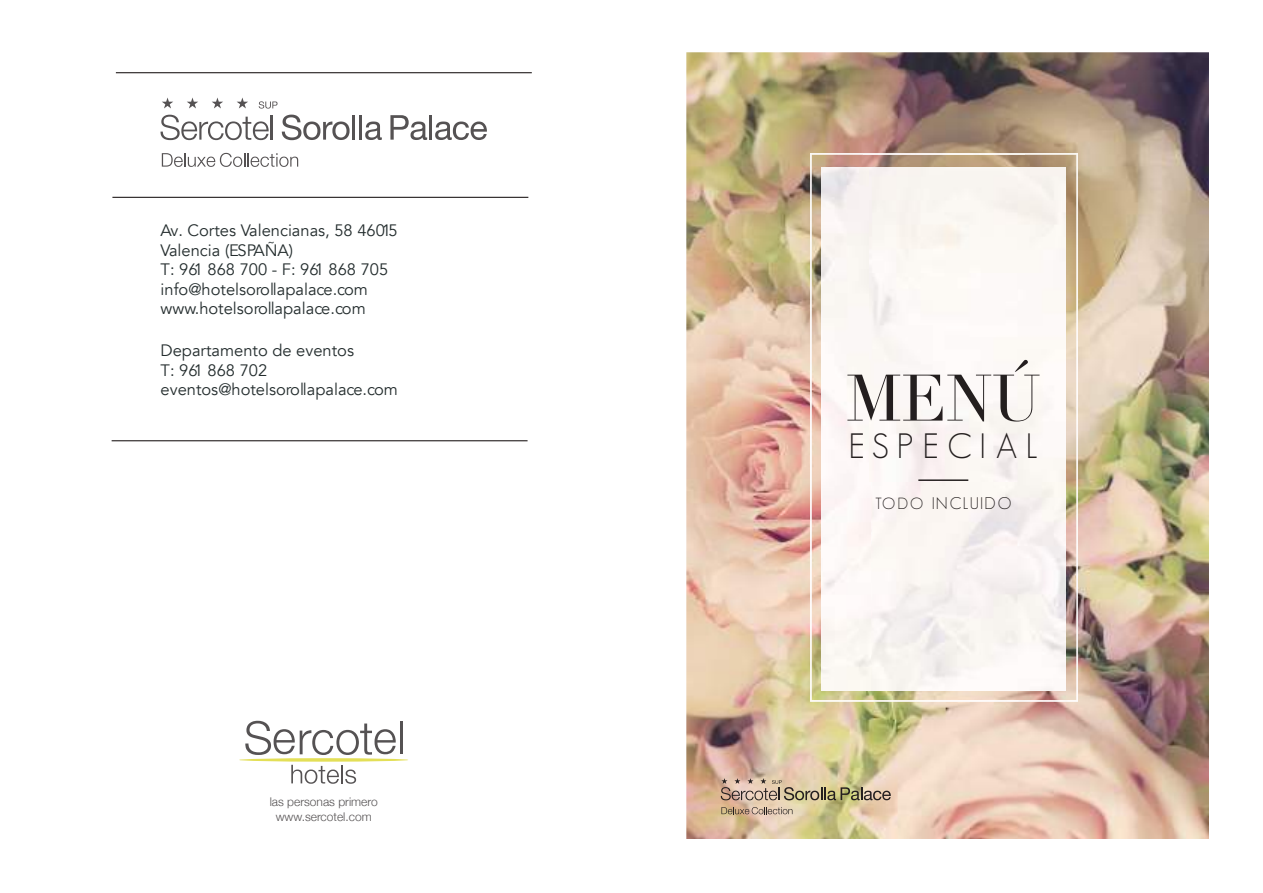
<style>
.page{position:relative;width:1263px;height:893px;background:#fff}
.page>*{position:absolute;margin:0;border:0;box-sizing:border-box;transform-origin:0 0}
.t1{font:64.5px "Didot";color:#241f1f}
.t2{font:300 34.5px "Geosans";letter-spacing:.235em;color:#241f1f}
.t3{font:16.5px/19.5px "Avenir";color:#242d2e}
.t4{font:300 16.5px "Geosans";letter-spacing:.075em;color:#241f1f}
.t5{font:300 12px/14.4px "Helvetica Neue";color:#555253;text-align:center}
.s1{font-size:15.9px}
</style>
<div class="page">
<svg style="left:160px;top:115px;width:109px;height:25px"></svg>
<hr style="left:271px;top:115px;width:2px;height:25px;background:#555253">
<svg style="left:282px;top:115px;width:68px;height:25px"></svg>
<hr style="left:352px;top:115px;width:3px;height:25px;background:#555253">
<hr style="left:359px;top:115px;width:3px;height:25px;background:#555253">
<svg style="left:365px;top:122px;width:17px;height:18px"></svg>
<svg style="left:390px;top:115px;width:37px;height:25px"></svg>
<hr style="left:429px;top:115px;width:3px;height:25px;background:#555253">
<svg style="left:435px;top:122px;width:52px;height:18px"></svg>
<svg style="left:162px;top:153px;width:136px;height:14px"></svg>
<svg style="left:162px;top:98px;width:11px;height:10px"></svg>
<svg style="left:187px;top:98px;width:11px;height:10px"></svg>
<svg style="left:212px;top:98px;width:11px;height:10px"></svg>
<svg style="left:237px;top:98px;width:11px;height:10px"></svg>
<svg style="left:259px;top:101px;width:18px;height:8px"></svg>
<svg style="left:239px;top:758px;width:169px;height:4px"></svg>
<svg style="left:245px;top:721px;width:151px;height:34px"></svg>
<hr style="left:400px;top:721px;width:3px;height:33px;background:#555253">
<svg style="left:291px;top:765px;width:65px;height:19px"></svg>
<hr style="left:116px;top:72px;width:416px;height:1px;background:#241f1f">
<hr style="left:112px;top:197px;width:416px;height:1px;background:#241f1f">
<hr style="left:112px;top:440px;width:416px;height:1px;background:#241f1f">
<img style="left:686px;top:52px;width:523px;height:787px">
<svg style="left:721px;top:807px;width:71px;height:7px"></svg>
<svg style="left:721px;top:778px;width:170px;height:22px;background:#bbaa8d"></svg>
<img style="left:864px;top:168px;width:160px;height:484px">
<hr style="left:918px;top:479px;width:50px;height:2px;background:#241f1f">
<img style="left:810px;top:652px;width:268px;height:50px">
<img style="left:1024px;top:153px;width:54px;height:499px">
<img style="left:810px;top:153px;width:54px;height:499px">
<img style="left:863px;top:153px;width:162px;height:2px">
<p class="t3" style="left:161px;top:221px;width:238px">Av. Cortes Valencianas, 58 46015<br>Valencia (ESPAÑA)<br>T: 961 868 700 - F: 961 868 705 info@hotelsorollapalace.com www.hotelsorollapalace.com</p>
<p class="t3" style="left:161px;top:341px;width:239px">Departamento de eventos<br>T: 961 868 702 eventos@hotelsorollapalace.com</p>
<p class="t5" style="left:270px;top:794px;width:110px">las personas primero www.sercotel.com</p>
<h1 class="t1" style="left:846px;top:360px;width:197px">MENÚ</h1>
<h2 class="t2" style="left:849px;top:427px;width:191px">ESPECIAL</h2>
<p class="t4" style="left:875px;top:494px;width:138px"><span class="s1">TODO</span> INCLUIDO</p>
</div>
